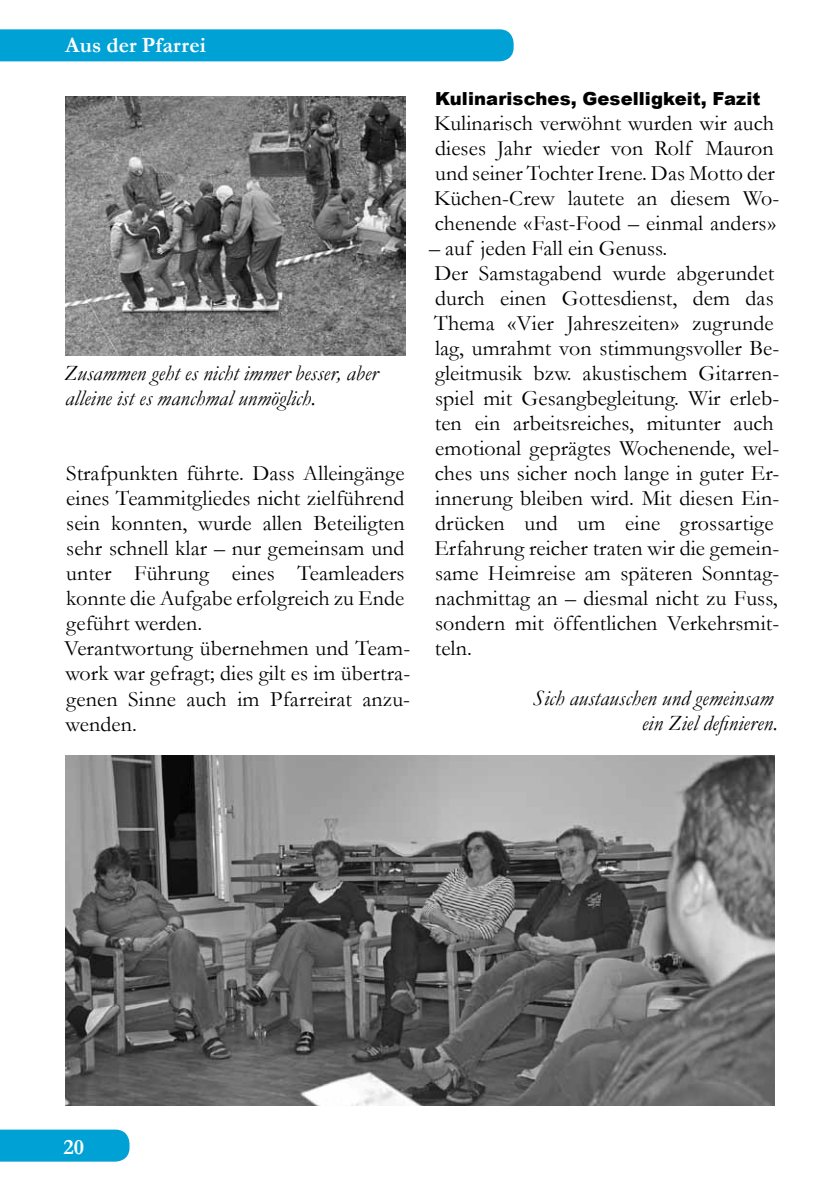
<style>
.page{position:relative;width:840px;height:1191px;background:#fff}
.page>*{position:absolute;margin:0;border:0;box-sizing:border-box;transform-origin:0 0}
.t1{font:22px/25px "Garamond";letter-spacing:.005em;color:#000}
.t2{font:italic 22px/25px "Garamond";letter-spacing:.005em;color:#000}
.t3{font:700 22px "Garamond";letter-spacing:.005em;color:#fff}
.t4{font:900 18px "Arial";letter-spacing:.005em;color:#000}
</style>
<div class="page">
<div style="left:0;top:1129px;width:129px;height:32px;background:#00a1d4"></div>
<div style="left:0;top:29px;width:513px;height:32px;background:#00a1d4"></div>
<img style="left:65px;top:755px;width:709px;height:350px">
<img style="left:65px;top:96px;width:340px;height:259px">
<p class="t3" style="left:65px;top:30px;width:142px">Aus der Pfarrei</p>
<p class="t2" style="left:64px;top:360px;width:315px">Zusammen geht es nicht immer besser, aber alleine ist es manchmal unmöglich.</p>
<p class="t1" style="left:64px;top:460px;width:347px">Strafpunkten führte. Dass Alleingänge eines Teammitgliedes nicht zielführend sein konnten, wurde allen Beteiligten sehr schnell klar – nur gemeinsam und unter Führung eines Teamleaders konnte die Aufgabe erfolgreich zu Ende geführt werden.<br>Verantwortung übernehmen und Team&shy;work war gefragt; dies gilt es im übertra&shy;genen Sinne auch im Pfarreirat anzu&shy;wenden.</p>
<p class="t4" style="left:435px;top:86px;width:326px">Kulinarisches, Geselligkeit, Fazit</p>
<p class="t1" style="left:434px;top:110px;width:346px">Kulinarisch verwöhnt wurden wir auch dieses Jahr wieder von Rolf Mauron und seiner Tochter Irene. Das Motto der Küchen-Crew lautete an diesem Wo&shy;chenende «Fast-Food – einmal anders»</p>
<p class="t1" style="left:429px;top:235px;width:351px">– auf jeden Fall ein Genuss.<br>Der Samstagabend wurde abgerundet durch einen Gottesdienst, dem das Thema «Vier Jahreszeiten» zugrunde lag, umrahmt von stimmungsvoller Be&shy;gleitmusik bzw. akustischem Gitarren&shy;spiel mit Gesangbegleitung. Wir erleb&shy;ten ein arbeitsreiches, mitunter auch emotional geprägtes Wochenende, wel&shy;ches uns sicher noch lange in guter Er&shy;innerung bleiben wird. Mit diesen Ein&shy;drücken und um eine grossartige Erfahrung reicher traten wir die gemein&shy;same Heimreise am späteren Sonntag&shy;nachmittag an – diesmal nicht zu Fuss, sondern mit öffentlichen Verkehrsmit&shy;teln.</p>
<p class="t2" style="left:532px;top:685px;width:246px;text-align:right">Sich austauschen und gemeinsam ein Ziel definieren.</p>
<p class="t3" style="left:63px;top:1131px;width:22px">20</p>
</div>
